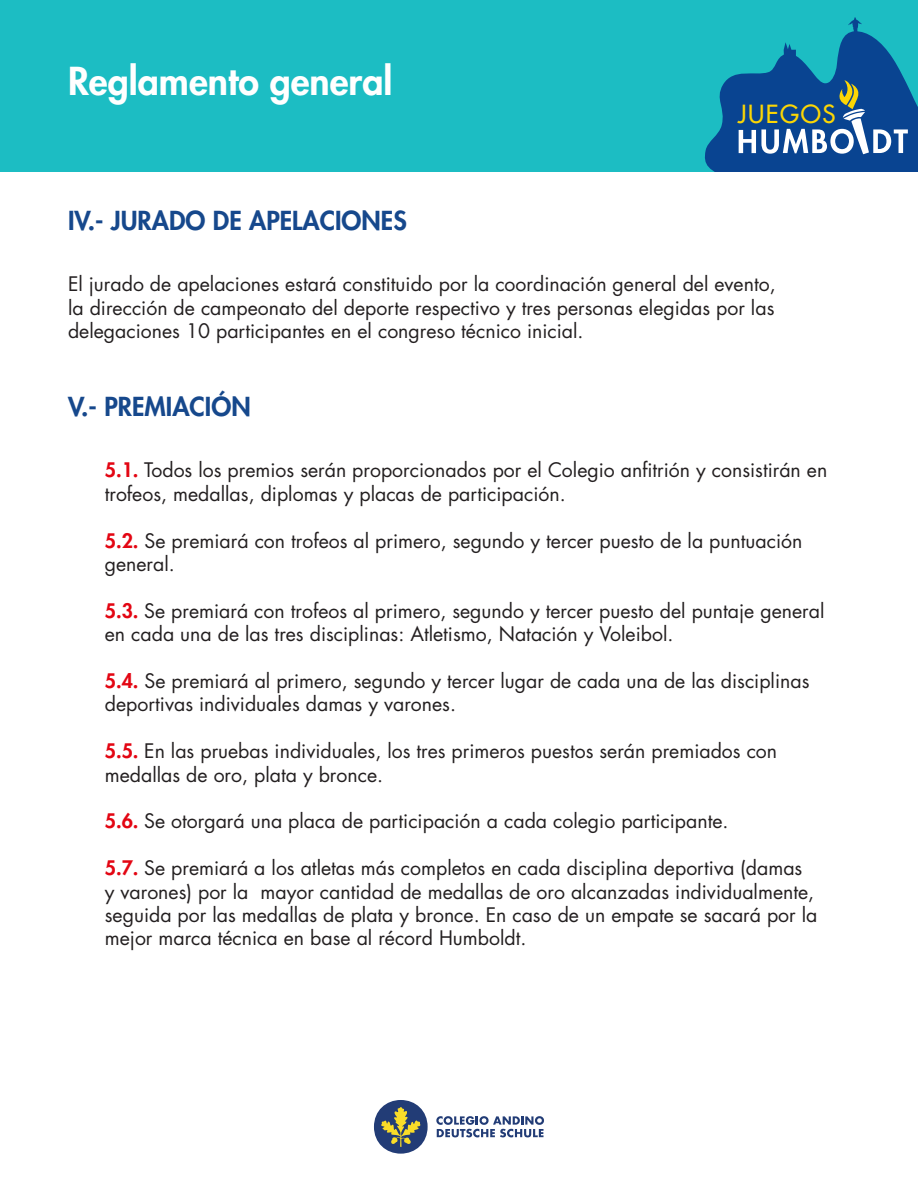
<style>
.page{position:relative;width:918px;height:1188px;background:#fff}
.page>*{position:absolute;margin:0;border:0;box-sizing:border-box;transform-origin:0 0}
.t1{font:800 37.5px "Futura Std";color:#fff}
.t2{font:800 25.5px "Futura Std";color:#16488c}
.t3{font:500 24.3px "Futura Std";letter-spacing:.065em;color:#fbd605}
.t4{font:19.5px/23.4px "Futura Std";color:#231f20}
.s1{font-weight:800;color:#e30613}
</style>
<div class="page">
<div style="left:0;top:0;width:918px;height:171px;background:#1cbdc3"></div>
<svg style="left:704px;top:17px;width:214px;height:154px"></svg>
<svg style="left:436px;top:1116px;width:108px;height:21px"></svg>
<div style="left:374px;top:1100px;width:54px;height:54px;background:#223c76;border-radius:50%"></div>
<svg style="left:381px;top:1107px;width:39px;height:40px"></svg>
<h1 class="t1" style="left:68px;top:57px;width:326px">Reglamento general</h1>
<h2 class="t2" style="left:68px;top:204px;width:340px">IV.- JURADO DE APELACIONES</h2>
<p class="t3" style="left:738px;top:99px;width:99px">JUEGOS</p>
<p class="t4" style="left:68px;top:273px;width:709px;text-align:justify">El jurado de apelaciones estará constituido por la coordinación general del evento, la dirección de campeonato del deporte respectivo y tres personas elegidas por las delegaciones 10 participantes en el congreso técnico inicial.</p>
<h2 class="t2" style="left:68px;top:390px;width:184px">V.- PREMIACIÓN</h2>
<p class="t4" style="left:105px;top:459px;width:724px"><span class="s1">5.1.</span> Todos los premios serán proporcionados por el Colegio anfitrión y consistirán en trofeos, medallas, diplomas y placas de participación.</p>
<p class="t4" style="left:105px;top:529px;width:699px"><span class="s1">5.2.</span> Se premiará con trofeos al primero, segundo y tercer puesto de la puntuación general.</p>
<p class="t4" style="left:105px;top:599px;width:721px"><span class="s1">5.3.</span> Se premiará con trofeos al primero, segundo y tercer puesto del puntaje general en cada una de las tres disciplinas: Atletismo, Natación y Voleibol.</p>
<p class="t4" style="left:105px;top:669px;width:706px"><span class="s1">5.4.</span> Se premiará al primero, segundo y tercer lugar de cada una de las disciplinas deportivas individuales damas y varones.</p>
<p class="t4" style="left:105px;top:739px;width:674px"><span class="s1">5.5.</span> En las pruebas individuales, los tres primeros puestos serán premiados con medallas de oro, plata y bronce.</p>
<p class="t4" style="left:105px;top:810px;width:625px"><span class="s1">5.6.</span> Se otorgará una placa de participación a cada colegio participante.</p>
<p class="t4" style="left:105px;top:856px;width:714px"><span class="s1">5.7.</span> Se premiará a los atletas más completos en cada disciplina deportiva (damas<br>y varones) por la mayor cantidad de medallas de oro alcanzadas individualmente, seguida por las medallas de plata y bronce. En caso de un empate se sacará por la mejor marca técnica en base al récord Humboldt.</p>
</div>
